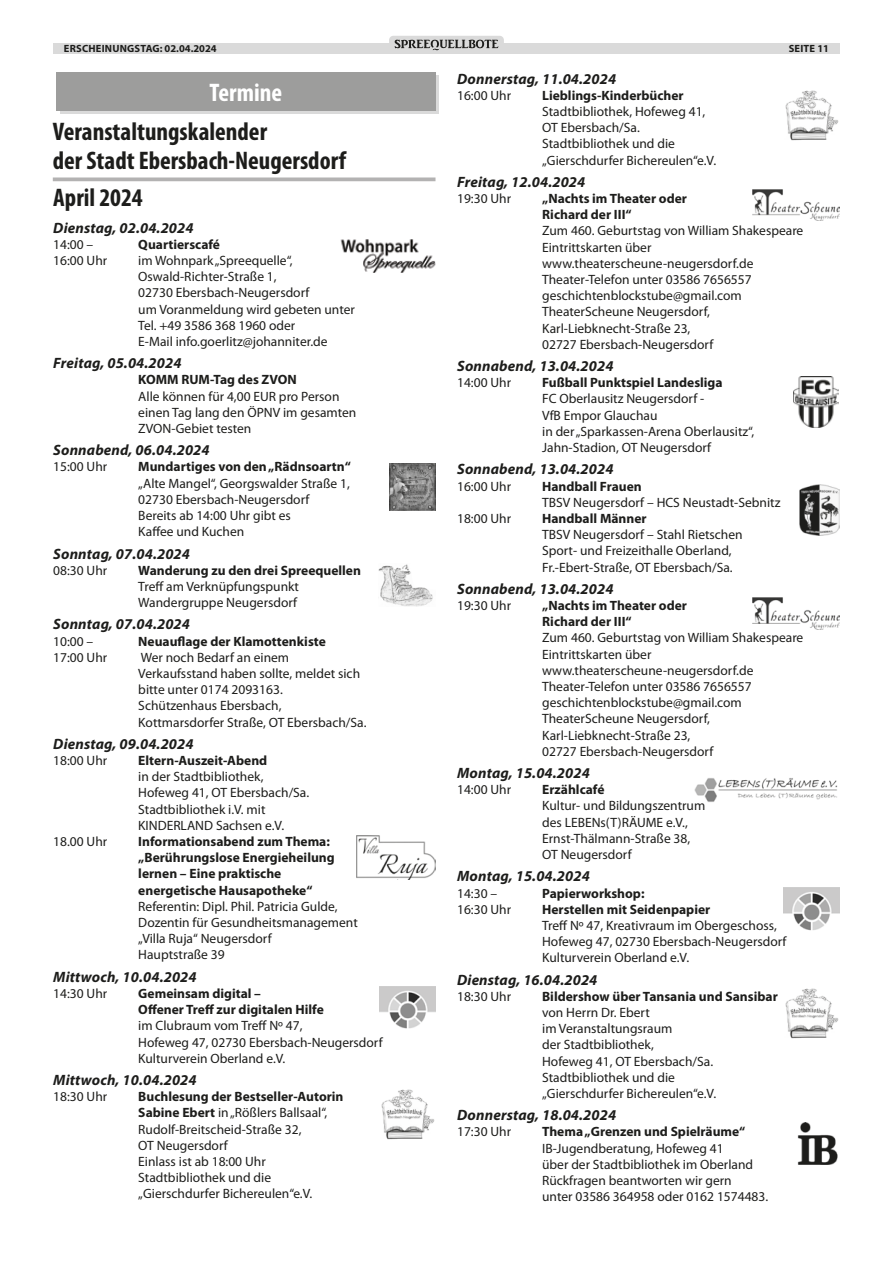
<style>
.page{position:relative;width:893px;height:1263px;background:#fff}
.page>*{position:absolute;margin:0;border:0;box-sizing:border-box;transform-origin:0 0}
.t1{font:700 condensed 25.5px/28.5px "Myriad Pro";color:#1d1d1b}
.t2{font:700 condensed 25.5px "Myriad Pro";color:#fff}
.t3{font:italic 700 15px "Myriad Pro";letter-spacing:.01em;color:#1d1d1b}
.t4{font:13.5px/16.2px "Myriad Pro";color:#1d1d1b}
.t5{font:700 13.5px/16.2px "Myriad Pro";color:#1d1d1b}
.t6{font:700 10.5px "Myriad Pro";letter-spacing:.02em;color:#1d1d1b}
.s1{font-weight:700}
</style>
<div class="page">
<div style="left:53px;top:43px;width:787px;height:11px;background:#dadada"></div>
<svg style="left:389px;top:36px;width:115px;height:15px"></svg>
<svg style="left:395px;top:40px;width:103px;height:10px"></svg>
<img style="left:380px;top:986px;width:56px;height:43px">
<img style="left:378px;top:564px;width:55px;height:42px">
<img style="left:752px;top:189px;width:88px;height:32px">
<img style="left:752px;top:598px;width:88px;height:31px">
<img style="left:784px;top:888px;width:56px;height:43px">
<img style="left:357px;top:836px;width:79px;height:43px">
<img style="left:793px;top:376px;width:45px;height:51px">
<img style="left:340px;top:239px;width:96px;height:34px">
<img style="left:389px;top:463px;width:47px;height:47px">
<img style="left:785px;top:988px;width:54px;height:51px">
<img style="left:381px;top:1089px;width:54px;height:51px">
<img style="left:785px;top:90px;width:54px;height:51px">
<img style="left:797px;top:1123px;width:41px;height:42px">
<div style="left:60px;top:76px;width:379px;height:38px;background:#dadada"></div>
<div style="left:56px;top:72px;width:380px;height:39px;background:#9d9d9c"></div>
<svg style="left:53px;top:177px;width:382px;height:4px;background:#bcbbbb"></svg>
<img style="left:694px;top:778px;width:144px;height:24px">
<img style="left:800px;top:484px;width:40px;height:52px">
<p class="t6" style="left:64px;top:42px;width:154px">ERSCHEINUNGSTAG: 02.04.2024</p>
<p class="t6" style="left:789px;top:42px;width:42px">SEITE 11</p>
<h1 class="t2" style="left:210px;top:77px;width:74px">Termine</h1>
<h1 class="t1" style="left:53px;top:117px;width:295px">Veranstaltungskalender<br>der Stadt Ebersbach-Neugersdorf</h1>
<h1 class="t1" style="left:53px;top:183px;width:91px">April 2024</h1>
<p class="t3" style="left:53px;top:218px;width:142px">Dienstag, 02.04.2024</p>
<p class="t4" style="left:53px;top:236px;width:42px">14:00 –</p>
<p class="t5" style="left:138px;top:236px;width:83px">Quartierscafé</p>
<p class="t4" style="left:53px;top:252px;width:55px">16:00 Uhr</p>
<p class="t4" style="left:138px;top:252px;width:218px">im Wohnpark „Spreequelle“,<br>Oswald-Richter-Straße 1,<br>02730 Ebersbach-Neugersdorf<br>um Voranmeldung wird gebeten unter<br>Tel. +49 3586 368 1960 oder<br>E-Mail info.goerlitz@johanniter.de</p>
<p class="t3" style="left:53px;top:353px;width:130px">Freitag, 05.04.2024</p>
<p class="t5" style="left:138px;top:371px;width:160px">KOMM RUM-Tag des ZVON</p>
<p class="t4" style="left:138px;top:388px;width:220px">Alle können für 4,00 EUR pro Person einen Tag lang den ÖPNV im gesamten<br>ZVON-Gebiet testen</p>
<p class="t3" style="left:53px;top:440px;width:158px">Sonnabend, 06.04.2024</p>
<p class="t4" style="left:53px;top:459px;width:56px">15:00 Uhr</p>
<p class="t5" style="left:138px;top:458px;width:214px">Mundartiges von den „Rädnsoartn“</p>
<p class="t4" style="left:138px;top:475px;width:213px">„Alte Mangel“, Georgswalder Straße 1,<br>02730 Ebersbach-Neugersdorf<br>Bereits ab 14:00 Uhr gibt es<br>Kaffee und Kuchen</p>
<p class="t3" style="left:53px;top:544px;width:138px">Sonntag, 07.04.2024</p>
<p class="t4" style="left:53px;top:562px;width:56px">08:30 Uhr</p>
<p class="t5" style="left:138px;top:562px;width:224px">Wanderung zu den drei Spreequellen</p>
<p class="t4" style="left:138px;top:578px;width:162px">Treff am Verknüpfungspunkt<br>Wandergruppe Neugersdorf</p>
<p class="t3" style="left:53px;top:615px;width:138px">Sonntag, 07.04.2024</p>
<p class="t4" style="left:53px;top:633px;width:42px">10:00 –</p>
<p class="t5" style="left:138px;top:632px;width:189px">Neuauflage der Klamottenkiste</p>
<p class="t4" style="left:53px;top:649px;width:56px">17:00 Uhr</p>
<p class="t4" style="left:138px;top:649px;width:230px">Wer noch Bedarf an einem<br>Verkaufsstand haben sollte, meldet sich bitte unter 0174 2093163.<br>Schützenhaus Ebersbach,<br>Kottmarsdorfer Straße, OT Ebersbach/Sa.</p>
<p class="t3" style="left:53px;top:734px;width:142px">Dienstag, 09.04.2024</p>
<p class="t4" style="left:53px;top:752px;width:56px">18:00 Uhr</p>
<p class="t5" style="left:138px;top:752px;width:130px">Eltern-Auszeit-Abend</p>
<p class="t4" style="left:138px;top:768px;width:172px">in der Stadtbibliothek,<br>Hofeweg 41, OT Ebersbach/Sa.<br>Stadtbibliothek i.V. mit<br>KINDERLAND Sachsen e.V.</p>
<p class="t4" style="left:53px;top:833px;width:56px">18.00 Uhr</p>
<p class="t5" style="left:138px;top:833px;width:198px">Informationsabend zum Thema: „Berührungslose Energieheilung lernen – Eine praktische energetische Hausapotheke“</p>
<p class="t4" style="left:138px;top:898px;width:221px">Referentin: Dipl. Phil. Patricia Gulde,<br>Dozentin für Gesundheitsmanagement „Villa Ruja“ Neugersdorf<br>Hauptstraße 39</p>
<p class="t3" style="left:53px;top:967px;width:145px">Mittwoch, 10.04.2024</p>
<p class="t4" style="left:53px;top:985px;width:56px">14:30 Uhr</p>
<p class="t5" style="left:138px;top:985px;width:187px">Gemeinsam digital –<br>Offener Treff zur digitalen Hilfe</p>
<p class="t4" style="left:138px;top:1017px;width:246px">im Clubraum vom Treff Nº 47,<br>Hofeweg 47, 02730 Ebersbach-Neugersdorf<br>Kulturverein Oberland e.V.</p>
<p class="t3" style="left:53px;top:1070px;width:145px">Mittwoch, 10.04.2024</p>
<p class="t4" style="left:53px;top:1088px;width:56px">18:30 Uhr</p>
<p class="t4" style="left:138px;top:1088px;width:207px"><span class="s1">Buchlesung der Bestseller-Autorin<br>Sabine Ebert</span> in „Rößlers Ballsaal“,<br>Rudolf-Breitscheid-Straße 32,<br>OT Neugersdorf<br>Einlass ist ab 18:00 Uhr<br>Stadtbibliothek und die „Gierschdurfer Bichereulen“e.V.</p>
<p class="t3" style="left:457px;top:69px;width:161px">Donnerstag, 11.04.2024</p>
<p class="t4" style="left:457px;top:87px;width:55px">16:00 Uhr</p>
<p class="t5" style="left:542px;top:87px;width:143px">Lieblings-Kinderbücher</p>
<p class="t4" style="left:542px;top:103px;width:176px">Stadtbibliothek, Hofeweg 41,<br>OT Ebersbach/Sa.<br>Stadtbibliothek und die „Gierschdurfer Bichereulen“e.V.</p>
<p class="t3" style="left:457px;top:172px;width:130px">Freitag, 12.04.2024</p>
<p class="t4" style="left:457px;top:190px;width:55px">19:30 Uhr</p>
<p class="t5" style="left:542px;top:190px;width:146px">„Nachts im Theater oder<br>Richard der III“</p>
<p class="t4" style="left:542px;top:223px;width:263px">Zum 460. Geburtstag von William Shakespeare Eintrittskarten über www.theaterscheune-neugersdorf.de Theater-Telefon unter 03586 7656557 geschichtenblockstube@gmail.com TheaterScheune Neugersdorf, Karl-Liebknecht-Straße 23,<br>02727 Ebersbach-Neugersdorf</p>
<p class="t3" style="left:457px;top:356px;width:158px">Sonnabend, 13.04.2024</p>
<p class="t4" style="left:457px;top:374px;width:55px">14:00 Uhr</p>
<p class="t5" style="left:542px;top:374px;width:182px">Fußball Punktspiel Landesliga</p>
<p class="t4" style="left:542px;top:391px;width:213px">FC Oberlausitz Neugersdorf -<br>VfB Empor Glauchau<br>in der „Sparkassen-Arena Oberlausitz“,<br>Jahn-Stadion, OT Neugersdorf</p>
<p class="t3" style="left:457px;top:459px;width:158px">Sonnabend, 13.04.2024</p>
<p class="t4" style="left:457px;top:478px;width:55px">16:00 Uhr</p>
<p class="t5" style="left:542px;top:477px;width:101px">Handball Frauen</p>
<p class="t4" style="left:542px;top:494px;width:240px">TBSV Neugersdorf – HCS Neustadt-Sebnitz</p>
<p class="t4" style="left:457px;top:510px;width:55px">18:00 Uhr</p>
<p class="t5" style="left:542px;top:510px;width:106px">Handball Männer</p>
<p class="t4" style="left:542px;top:526px;width:202px">TBSV Neugersdorf – Stahl Rietschen<br>Sport- und Freizeithalle Oberland,<br>Fr.-Ebert-Straße, OT Ebersbach/Sa.</p>
<p class="t3" style="left:457px;top:579px;width:158px">Sonnabend, 13.04.2024</p>
<p class="t4" style="left:457px;top:597px;width:55px">19:30 Uhr</p>
<p class="t5" style="left:542px;top:597px;width:146px">„Nachts im Theater oder<br>Richard der III“</p>
<p class="t4" style="left:542px;top:630px;width:263px">Zum 460. Geburtstag von William Shakespeare Eintrittskarten über www.theaterscheune-neugersdorf.de Theater-Telefon unter 03586 7656557 geschichtenblockstube@gmail.com TheaterScheune Neugersdorf, Karl-Liebknecht-Straße 23,<br>02727 Ebersbach-Neugersdorf</p>
<p class="t3" style="left:457px;top:763px;width:134px">Montag, 15.04.2024</p>
<p class="t4" style="left:457px;top:781px;width:55px">14:00 Uhr</p>
<p class="t5" style="left:542px;top:781px;width:64px">Erzählcafé</p>
<p class="t4" style="left:542px;top:798px;width:165px">Kultur- und Bildungszentrum des LEBENs(T)RÄUME e.V.,<br>Ernst-Thälmann-Straße 38,<br>OT Neugersdorf</p>
<p class="t3" style="left:457px;top:866px;width:134px">Montag, 15.04.2024</p>
<p class="t4" style="left:457px;top:885px;width:42px">14:30 –</p>
<p class="t5" style="left:542px;top:884px;width:104px">Papierworkshop:</p>
<p class="t4" style="left:457px;top:901px;width:55px">16:30 Uhr</p>
<p class="t5" style="left:542px;top:901px;width:170px">Herstellen mit Seidenpapier</p>
<p class="t4" style="left:542px;top:917px;width:246px">Treff Nº 47, Kreativraum im Obergeschoss,<br>Hofeweg 47, 02730 Ebersbach-Neugersdorf<br>Kulturverein Oberland e.V.</p>
<p class="t3" style="left:457px;top:970px;width:142px">Dienstag, 16.04.2024</p>
<p class="t4" style="left:457px;top:988px;width:55px">18:30 Uhr</p>
<p class="t5" style="left:542px;top:988px;width:237px">Bildershow über Tansania und Sansibar</p>
<p class="t4" style="left:542px;top:1004px;width:176px">von Herrn Dr. Ebert<br>im Veranstaltungsraum<br>der Stadtbibliothek,<br>Hofeweg 41, OT Ebersbach/Sa.<br>Stadtbibliothek und die „Gierschdurfer Bichereulen“e.V.</p>
<p class="t3" style="left:457px;top:1105px;width:161px">Donnerstag, 18.04.2024</p>
<p class="t4" style="left:457px;top:1124px;width:55px">17:30 Uhr</p>
<p class="t5" style="left:542px;top:1123px;width:205px">Thema „Grenzen und Spielräume“</p>
<p class="t4" style="left:542px;top:1140px;width:228px">IB-Jugendberatung, Hofeweg 41<br>über der Stadtbibliothek im Oberland Rückfragen beantworten wir gern<br>unter 03586 364958 oder 0162 1574483.</p>
</div>
